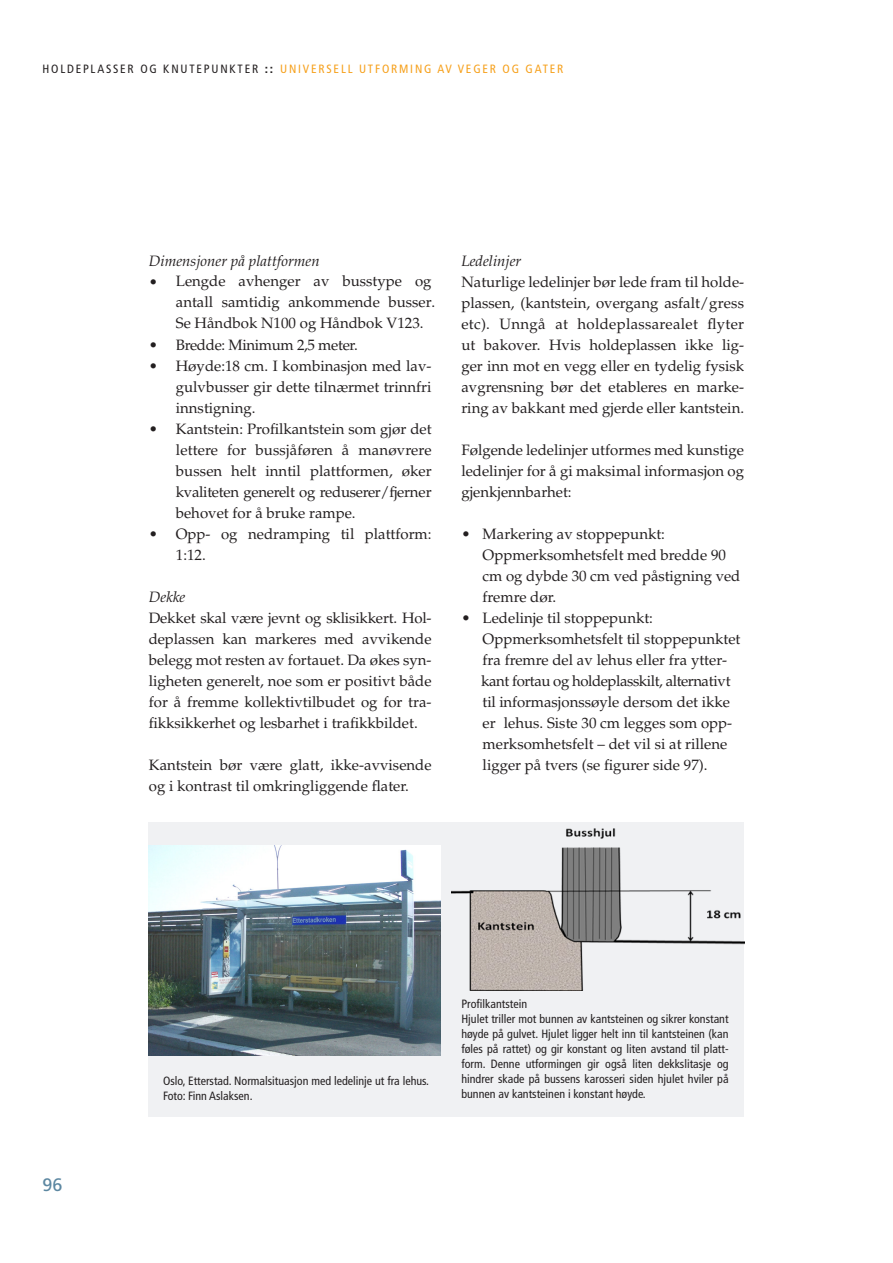
<style>
.page{position:relative;width:893px;height:1263px;background:#fff}
.page>*{position:absolute;margin:0;border:0;box-sizing:border-box;transform-origin:0 0}
.t1{font:18px "Frutiger";color:#5c87a1}
.t2{font:15px/21px "Palatino LT Std";color:#231f20}
.t3{font:italic 15px "Palatino LT Std";color:#231f20}
.t4{font:15px "Palatino LT Std";letter-spacing:-.02em;color:#231f20}
.t5{font:condensed 12px/15px "Frutiger";color:#231f20}
.t6{font:condensed 12px "Frutiger";letter-spacing:.15em;color:#f6a01b}
.s1{color:#231f20}
.s2{font-weight:700;font-stretch:normal;color:#231f20}
</style>
<div class="page">
<div style="left:149px;top:822px;width:595px;height:294px;background:#f0f1f3"></div>
<img style="left:149px;top:845px;width:292px;height:211px">
<img style="left:451px;top:828px;width:293px;height:162px">
<p class="t6" style="left:43px;top:62px;width:522px"><span class="s1">HOLDEPLASSER OG KNUTEPUNKTER</span> <span class="s2">::</span> UNIVERSELL UTFORMING AV VEGER OG GATER</p>
<p class="t1" style="left:43px;top:1174px;width:22px">96</p>
<p class="t3" style="left:149px;top:252px;width:172px">Dimensjoner på plattformen</p>
<p class="t2" style="left:176px;top:271px;width:261px;text-indent:-27px">• Lengde avhenger av busstype og antall samtidig ankommende busser.<br>Se Håndbok N100 og Håndbok V123.</p>
<p class="t4" style="left:149px;top:336px;width:211px">• Bredde: Minimum 2,5 meter.</p>
<p class="t2" style="left:176px;top:356px;width:257px;text-align:justify;text-indent:-27px">• Høyde:18 cm. I kombinasjon med lav&shy;gulvbusser gir dette tilnærmet trinnfri innstigning.</p>
<p class="t2" style="left:176px;top:419px;width:257px;text-align:justify;text-indent:-27px">• Kantstein: Profilkantstein som gjør det lettere for bussjåføren å manøvrere bussen helt inntil plattformen, øker kvaliteten generelt og reduserer/fjerner behovet for å bruke rampe.</p>
<p class="t2" style="left:176px;top:524px;width:257px;text-indent:-27px">• Opp- og nedramping til plattform:<br>1:12.</p>
<p class="t3" style="left:149px;top:588px;width:38px">Dekke</p>
<p class="t2" style="left:149px;top:608px;width:284px;text-align:justify">Dekket skal være jevnt og sklisikkert. Hol&shy;deplassen kan markeres med avvikende belegg mot resten av fortauet. Da økes syn&shy;ligheten generelt, noe som er positivt både for å fremme kollektivtilbudet og for tra&shy;fikksikkerhet og lesbarhet i trafikkbildet.</p>
<p class="t2" style="left:149px;top:755px;width:284px">Kantstein bør være glatt, ikke-avvisende og i kontrast til omkringliggende flater.</p>
<p class="t3" style="left:461px;top:252px;width:62px">Ledelinjer</p>
<p class="t2" style="left:461px;top:272px;width:284px;text-align:justify">Naturlige ledelinjer bør lede fram til holde&shy;plassen, (kantstein, overgang asfalt/gress etc). Unngå at holdeplassarealet flyter ut bakover. Hvis holdeplassen ikke lig&shy;ger inn mot en vegg eller en tydelig fysisk avgrensning bør det etableres en marke&shy;ring av bakkant med gjerde eller kantstein.</p>
<p class="t2" style="left:461px;top:440px;width:284px;text-align:justify">Følgende ledelinjer utformes med kunstige ledelinjer for å gi maksimal informasjon og gjenkjennbarhet:</p>
<p class="t2" style="left:483px;top:524px;width:259px;text-indent:-21px">• Markering av stoppepunkt:<br>Oppmerksomhetsfelt med bredde 90 cm og dybde 30 cm ved påstigning ved fremre dør.</p>
<p class="t2" style="left:481px;top:608px;width:261px;text-indent:-20px">• Ledelinje til stoppepunkt:<br>Oppmerksomhetsfelt til stoppepunktet fra fremre del av lehus eller fra ytter&shy;kant fortau og holdeplasskilt, alternativt til informasjonssøyle dersom det ikke er lehus. Siste 30 cm legges som opp&shy;merksomhetsfelt – det vil si at rillene ligger på tvers (se figurer side 97).</p>
<p class="t5" style="left:163px;top:1073px;width:268px">Oslo, Etterstad. Normalsituasjon med ledelinje ut fra lehus.<br>Foto: Finn Aslaksen.</p>
<p class="t5" style="left:461px;top:996px;width:269px">Profilkantstein<br>Hjulet triller mot bunnen av kantsteinen og sikrer konstant høyde på gulvet. Hjulet ligger helt inn til kantsteinen (kan føles på rattet) og gir konstant og liten avstand til platt&shy;form. Denne utformingen gir også liten dekkslitasje og hindrer skade på bussens karosseri siden hjulet hviler på bunnen av kantsteinen i konstant høyde.</p>
</div>
